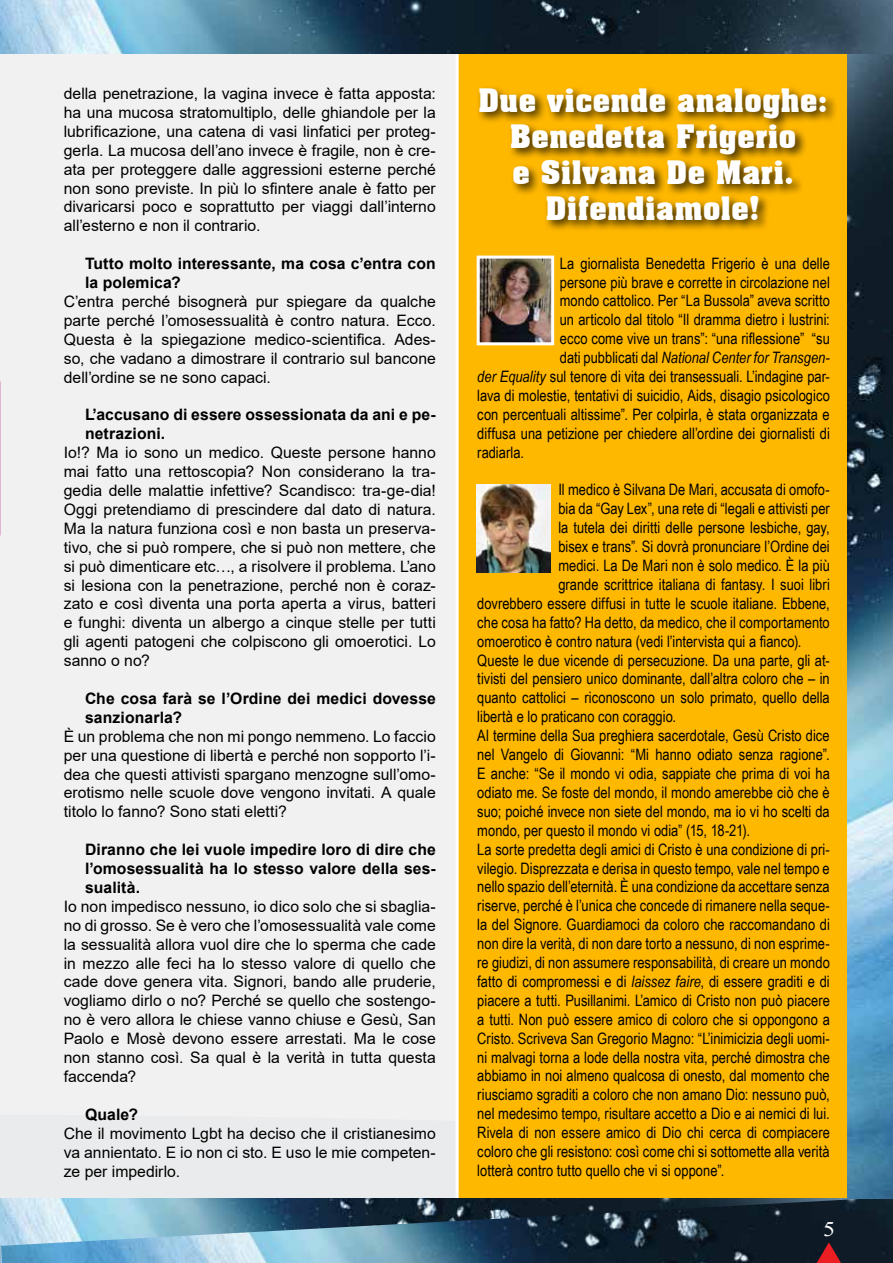
<style>
.page{position:relative;width:893px;height:1263px;background:#fff}
.page>*{position:absolute;margin:0;border:0;box-sizing:border-box;transform-origin:0 0}
.t1{font:700 31.5px/36px "Aachen BT";color:#fff;text-align:center}
.t2{font:20.7px "Times New Roman";color:#fff;scale:1.16 1}
.t3{font:15.75px "Arial Narrow";color:#000}
.t4{font:15.75px/18.9px "Arial";color:#000;text-align:justify}
.t5{font:700 15.75px/18.9px "Arial";letter-spacing:.005em;color:#000}
.t6{font:italic 15.75px "Arial Narrow";color:#000}
.s1{font-style:normal}
.s2{font-style:italic}
</style>
<div class="page">
<div style="left:0;top:0;width:457px;height:1263px;background:#f1f1f2"></div>
<div style="left:456px;top:20px;width:421px;height:1217px;background:#ffb800;border:3px solid #fff"></div>
<svg style="left:0;top:1245px;width:1px;height:18px"></svg>
<img style="left:1px;top:1197px;width:892px;height:66px">
<svg style="left:817px;top:1242px;width:24px;height:21px"></svg>
<img style="left:848px;top:53px;width:45px;height:1146px">
<img style="left:0;top:0;width:893px;height:53px">
<div style="left:476px;top:85px;width:362px;height:147px;background:#000;opacity:.75"></div>
<img style="left:477px;top:484px;width:74px;height:89px">
<img style="left:481px;top:260px;width:69px;height:81px">
<div style="left:477px;top:256px;width:77px;height:89px;border:3px solid #fff"></div>
<p class="t4" style="left:64px;top:84px;width:374px">della penetrazione, la vagina invece è fatta apposta: ha una mucosa stratomultiplo, delle ghiandole per la lubrificazione, una catena di vasi linfatici per proteg&shy;gerla. La mucosa dell’ano invece è fragile, non è cre&shy;ata per proteggere dalle aggressioni esterne perché non sono previste. In più lo sfintere anale è fatto per divaricarsi poco e soprattutto per viaggi dall’interno all’esterno e non il contrario.</p>
<p class="t5" style="left:85px;top:254px;width:352px">Tutto molto interessante, ma cosa c’entra con la polemica?</p>
<p class="t4" style="left:64px;top:292px;width:374px">C’entra perché bisognerà pur spiegare da qualche parte perché l’omosessualità è contro natura. Ecco.<br>Questa è la spiegazione medico-scientifica. Ades&shy;so, che vadano a dimostrare il contrario sul bancone dell’ordine se ne sono capaci.</p>
<p class="t5" style="left:85px;top:406px;width:352px">L’accusano di essere ossessionata da ani e pe&shy;netrazioni.</p>
<p class="t4" style="left:64px;top:443px;width:374px">Io!? Ma io sono un medico. Queste persone hanno mai fatto una rettoscopia? Non considerano la tra&shy;gedia delle malattie infettive? Scandisco: tra-ge-dia!<br>Oggi pretendiamo di prescindere dal dato di natura.<br>Ma la natura funziona così e non basta un preserva&shy;tivo, che si può rompere, che si può non mettere, che si può dimenticare etc…, a risolvere il problema. L’ano si lesiona con la penetrazione, perché non è coraz&shy;zato e così diventa una porta aperta a virus, batteri e funghi: diventa un albergo a cinque stelle per tutti gli agenti patogeni che colpiscono gli omoerotici. Lo sanno o no?</p>
<p class="t5" style="left:85px;top:689px;width:352px">Che cosa farà se l’Ordine dei medici dovesse sanzionarla?</p>
<p class="t4" style="left:64px;top:727px;width:374px">È un problema che non mi pongo nemmeno. Lo faccio per una questione di libertà e perché non sopporto l’i&shy;dea che questi attivisti spargano menzogne sull’omo&shy;erotismo nelle scuole dove vengono invitati. A quale titolo lo fanno? Sono stati eletti?</p>
<p class="t5" style="left:85px;top:840px;width:352px;text-align:justify">Diranno che lei vuole impedire loro di dire che l’omosessualità ha lo stesso valore della ses&shy;sualità.</p>
<p class="t4" style="left:64px;top:897px;width:374px">Io non impedisco nessuno, io dico solo che si sbaglia&shy;no di grosso. Se è vero che l’omosessualità vale come la sessualità allora vuol dire che lo sperma che cade in mezzo alle feci ha lo stesso valore di quello che cade dove genera vita. Signori, bando alle pruderie, vogliamo dirlo o no? Perché se quello che sostengo&shy;no è vero allora le chiese vanno chiuse e Gesù, San Paolo e Mosè devono essere arrestati. Ma le cose non stanno così. Sa qual è la verità in tutta questa faccenda?</p>
<p class="t5" style="left:85px;top:1105px;width:55px">Quale?</p>
<p class="t4" style="left:64px;top:1123px;width:374px">Che il movimento Lgbt ha deciso che il cristianesimo va annientato. E io non ci sto. E uso le mie competen&shy;ze per impedirlo.</p>
<h1 class="t1" style="left:478px;top:82px;width:351px">Due vicende analoghe:<br>Benedetta Frigerio<br>e Silvana De Mari.<br>Difendiamole!</h1>
<p class="t3" style="left:560px;top:252px;width:271px">La giornalista Benedetta Frigerio è una delle</p>
<p class="t3" style="left:560px;top:270px;width:272px">persone più brave e corrette in circolazione nel</p>
<p class="t3" style="left:560px;top:289px;width:271px">mondo cattolico. Per “La Bussola” aveva scritto</p>
<p class="t3" style="left:560px;top:308px;width:272px">un articolo dal titolo “Il dramma dietro i lustrini:</p>
<p class="t3" style="left:560px;top:327px;width:271px">ecco come vive un trans”: “una riflessione” “su</p>
<p class="t6" style="left:560px;top:347px;width:272px"><span class="s1">dati pubblicati dal</span> National Center for Transgen-</p>
<p class="t3" style="left:477px;top:365px;width:354px"><span class="s2">der Equality</span> sul tenore di vita dei transessuali. L’indagine par-</p>
<p class="t3" style="left:477px;top:384px;width:354px">lava di molestie, tentativi di suicidio, Aids, disagio psicologico</p>
<p class="t3" style="left:477px;top:403px;width:354px">con percentuali altissime”. Per colpirla, è stata organizzata e</p>
<p class="t3" style="left:477px;top:422px;width:354px">diffusa una petizione per chiedere all’ordine dei giornalisti di</p>
<p class="t3" style="left:477px;top:441px;width:48px">radiarla.</p>
<p class="t3" style="left:558px;top:478px;width:273px">Il medico è Silvana De Mari, accusata di omofo-</p>
<p class="t3" style="left:558px;top:497px;width:273px">bia da “Gay Lex”, una rete di “legali e attivisti per</p>
<p class="t3" style="left:558px;top:516px;width:273px">la tutela dei diritti delle persone lesbiche, gay,</p>
<p class="t3" style="left:558px;top:535px;width:273px">bisex e trans”. Si dovrà pronunciare l’Ordine dei</p>
<p class="t3" style="left:558px;top:554px;width:273px">medici. La De Mari non è solo medico. È la più</p>
<p class="t3" style="left:558px;top:573px;width:273px">grande scrittrice italiana di fantasy. I suoi libri</p>
<p class="t3" style="left:477px;top:592px;width:354px">dovrebbero essere diffusi in tutte le scuole italiane. Ebbene,</p>
<p class="t3" style="left:477px;top:611px;width:354px">che cosa ha fatto? Ha detto, da medico, che il comportamento</p>
<p class="t3" style="left:477px;top:630px;width:326px">omoerotico è contro natura (vedi l’intervista qui a fianco).</p>
<p class="t3" style="left:477px;top:648px;width:354px">Queste le due vicende di persecuzione. Da una parte, gli at-</p>
<p class="t3" style="left:477px;top:667px;width:354px">tivisti del pensiero unico dominante, dall’altra coloro che – in</p>
<p class="t3" style="left:477px;top:686px;width:354px">quanto cattolici – riconoscono un solo primato, quello della</p>
<p class="t3" style="left:477px;top:705px;width:200px">libertà e lo praticano con coraggio.</p>
<p class="t3" style="left:477px;top:724px;width:354px">Al termine della Sua preghiera sacerdotale, Gesù Cristo dice</p>
<p class="t3" style="left:477px;top:743px;width:354px">nel Vangelo di Giovanni: “Mi hanno odiato senza ragione”.</p>
<p class="t3" style="left:477px;top:762px;width:354px">E anche: “Se il mondo vi odia, sappiate che prima di voi ha</p>
<p class="t3" style="left:477px;top:781px;width:354px">odiato me. Se foste del mondo, il mondo amerebbe ciò che è</p>
<p class="t3" style="left:477px;top:800px;width:354px">suo; poiché invece non siete del mondo, ma io vi ho scelti da</p>
<p class="t3" style="left:477px;top:819px;width:274px">mondo, per questo il mondo vi odia” (15, 18-21).</p>
<p class="t3" style="left:477px;top:837px;width:354px">La sorte predetta degli amici di Cristo è una condizione di pri-</p>
<p class="t3" style="left:477px;top:856px;width:354px">vilegio. Disprezzata e derisa in questo tempo, vale nel tempo e</p>
<p class="t3" style="left:477px;top:875px;width:354px">nello spazio dell’eternità. È una condizione da accettare senza</p>
<p class="t3" style="left:477px;top:894px;width:354px">riserve, perché è l’unica che concede di rimanere nella seque-</p>
<p class="t3" style="left:477px;top:913px;width:354px">la del Signore. Guardiamoci da coloro che raccomandano di</p>
<p class="t3" style="left:477px;top:932px;width:354px">non dire la verità, di non dare torto a nessuno, di non esprime-</p>
<p class="t3" style="left:477px;top:951px;width:354px">re giudizi, di non assumere responsabilità, di creare un mondo</p>
<p class="t3" style="left:477px;top:970px;width:354px">fatto di compromessi e di <span class="s2">laissez faire</span>, di essere graditi e di</p>
<p class="t3" style="left:477px;top:989px;width:354px">piacere a tutti. Pusillanimi. L’amico di Cristo non può piacere</p>
<p class="t3" style="left:477px;top:1008px;width:354px">a tutti. Non può essere amico di coloro che si oppongono a</p>
<p class="t3" style="left:477px;top:1026px;width:354px">Cristo. Scriveva San Gregorio Magno: “L’inimicizia degli uomi-</p>
<p class="t3" style="left:477px;top:1045px;width:354px">ni malvagi torna a lode della nostra vita, perché dimostra che</p>
<p class="t3" style="left:477px;top:1064px;width:354px">abbiamo in noi almeno qualcosa di onesto, dal momento che</p>
<p class="t3" style="left:477px;top:1083px;width:354px">riusciamo sgraditi a coloro che non amano Dio: nessuno può,</p>
<p class="t3" style="left:477px;top:1102px;width:354px">nel medesimo tempo, risultare accetto a Dio e ai nemici di lui.</p>
<p class="t3" style="left:477px;top:1121px;width:354px">Rivela di non essere amico di Dio chi cerca di compiacere</p>
<p class="t3" style="left:477px;top:1140px;width:354px">coloro che gli resistono: così come chi si sottomette alla verità</p>
<p class="t3" style="left:477px;top:1159px;width:248px">lotterà contro tutto quello che vi si oppone”.</p>
<h2 class="t2" style="left:823px;top:1214px;width:12px">5</h2>
</div>
